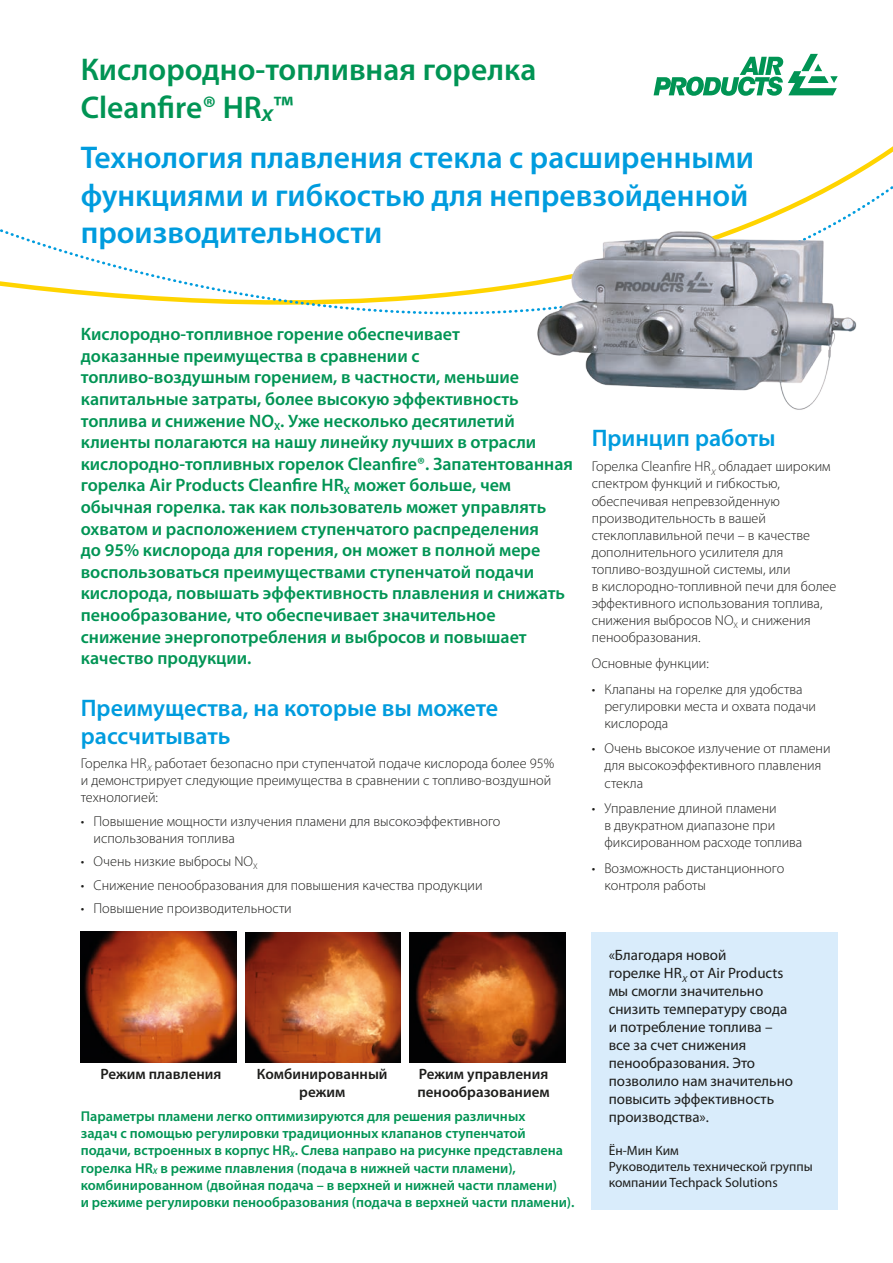
<style>
.page{position:relative;width:893px;height:1263px;background:#fff}
.page>*{position:absolute;margin:0;border:0;box-sizing:border-box;transform-origin:0 0}
.t1{font:600 31.5px/37.5px "Myriad Pro";color:#009cde}
.t2{font:600 31.5px/37.5px "Myriad Pro";color:#009454}
.Zag-1{font:600 24px/28.8px "Myriad Pro";color:#009cde}
.Zag-2{font:600 18px/21.6px "Myriad Pro";color:#009454}
.Body{font:15px/18px "Myriad Pro";color:#1d1d1b}
.Body-2{font:600 15px/18px "Myriad Pro";color:#1d1d1b;text-align:center}
.Body-3{font:300 14.25px/17.1px "Myriad Pro";color:#1d1d1b}
.Bullets{font:300 14.25px/17.1px "Myriad Pro";color:#1d1d1b}
.Zag-2-2{font:600 14.25px/17.1px "Myriad Pro";color:#009454}
.Body-4{font:13.5px/16.2px "Myriad Pro";color:#1d1d1b}
</style>
<div class="page">
<svg style="left:0;top:186px;width:893px;height:128px"></svg>
<svg style="left:654px;top:54px;width:184px;height:42px"></svg>
<div style="left:592px;top:932px;width:246px;height:277px;background:#d9ecfb"></div>
<img style="left:80px;top:932px;width:156px;height:130px">
<img style="left:410px;top:932px;width:156px;height:131px">
<img style="left:245px;top:932px;width:156px;height:131px">
<img style="left:503px;top:219px;width:373px;height:191px">
<p class="t2" style="left:81px;top:50px;width:457px">Кислородно-топливная горелка<br>Cleanfire® HR<sub>x</sub>™</p>
<p class="t1" style="left:81px;top:138px;width:675px">Технология плавления стекла с расширенными функциями и гибкостью для непревзойденной производительности</p>
<p class="Zag-2" style="left:81px;top:323px;width:494px">Кислородно-топливное горение обеспечивает<br>доказанные преимущества в сравнении с топливо-воздушным горением, в частности, меньшие капитальные затраты, более высокую эффективность топлива и снижение NO<sub>X</sub>. Уже несколько десятилетий клиенты полагаются на нашу линейку лучших в отрасли кислородно-топливных горелок Cleanfire®. Запатентованная горелка Air Products Cleanfire HR<sub>X</sub> может больше, чем обычная горелка. так как пользователь может управлять охватом и расположением ступенчатого распределения<br>до 95% кислорода для горения, он может в полной мере воспользоваться преимуществами ступенчатой подачи кислорода, повышать эффективность плавления и снижать пенообразование, что обеспечивает значительное снижение энергопотребления и выбросов и повышает качество продукции.</p>
<p class="Zag-1" style="left:81px;top:692px;width:419px">Преимущества, на которые вы можете рассчитывать</p>
<p class="Body-3" style="left:81px;top:754px;width:475px">Горелка HR<sub>X</sub> работает безопасно при ступенчатой подаче кислорода более 95% и демонстрирует следующие преимущества в сравнении с топливо-воздушной технологией:</p>
<p class="Bullets" style="left:94px;top:812px;width:408px;text-indent:-13px">• Повышение мощности излучения пламени для высокоэффективного использования топлива</p>
<p class="Bullets" style="left:81px;top:853px;width:178px">• Очень низкие выбросы NO<sub>X</sub></p>
<p class="Bullets" style="left:81px;top:876px;width:403px">• Снижение пенообразования для повышения качества продукции</p>
<p class="Bullets" style="left:81px;top:900px;width:213px">• Повышение производительности</p>
<p class="Body-2" style="left:100px;top:1065px;width:123px">Режим плавления</p>
<p class="Body-2" style="left:257px;top:1065px;width:132px">Комбинированный режим</p>
<p class="Body-2" style="left:417px;top:1065px;width:134px;text-align:left">Режим управления пенообразованием</p>
<p class="Zag-2-2" style="left:81px;top:1107px;width:495px">Параметры пламени легко оптимизируются для решения различных<br>задач с помощью регулировки традиционных клапанов ступенчатой подачи, встроенных в корпус HR<sub>X</sub>. Слева направо на рисунке представлена горелка HR<sub>X</sub> в режиме плавления (подача в нижней части пламени), комбинированном (двойная подача – в верхней и нижней части пламени)<br>и режиме регулировки пенообразования (подача в верхней части пламени).</p>
<p class="Zag-1" style="left:592px;top:423px;width:185px">Принцип работы</p>
<p class="Body-3" style="left:592px;top:458px;width:246px">Горелка Cleanfire HR<sub>X</sub> обладает широким спектром функций и гибкостью, обеспечивая непревзойденную производительность в вашей стеклоплавильной печи – в качестве дополнительного усилителя для топливо-воздушной системы, или<br>в кислородно-топливной печи для более эффективного использования топлива, снижения выбросов NO<sub>X</sub> и снижения пенообразования.</p>
<p class="Body-3" style="left:592px;top:654px;width:119px">Основные функции:</p>
<p class="Bullets" style="left:604px;top:680px;width:213px;text-indent:-13px">• Клапаны на горелке для удобства регулировки места и охвата подачи кислорода</p>
<p class="Bullets" style="left:604px;top:740px;width:228px;text-indent:-13px">• Очень высокое излучение от пламени для высокоэффективного плавления стекла</p>
<p class="Bullets" style="left:604px;top:800px;width:199px;text-indent:-13px">• Управление длиной пламени<br>в двукратном диапазоне при фиксированном расходе топлива</p>
<p class="Bullets" style="left:604px;top:859px;width:181px;text-indent:-13px">• Возможность дистанционного контроля работы</p>
<p class="Body" style="left:609px;top:946px;width:186px">«Благодаря новой<br>горелке HR<sub>X</sub> от Air Products мы смогли значительно снизить температуру свода и потребление топлива – все за счет снижения пенообразования. Это позволило нам значительно повысить эффективность производства».</p>
<p class="Body-4" style="left:609px;top:1142px;width:72px">Ён-Мин Ким</p>
<p class="Body-4" style="left:609px;top:1158px;width:206px">Руководитель технической группы компании Techpack Solutions</p>
</div>
